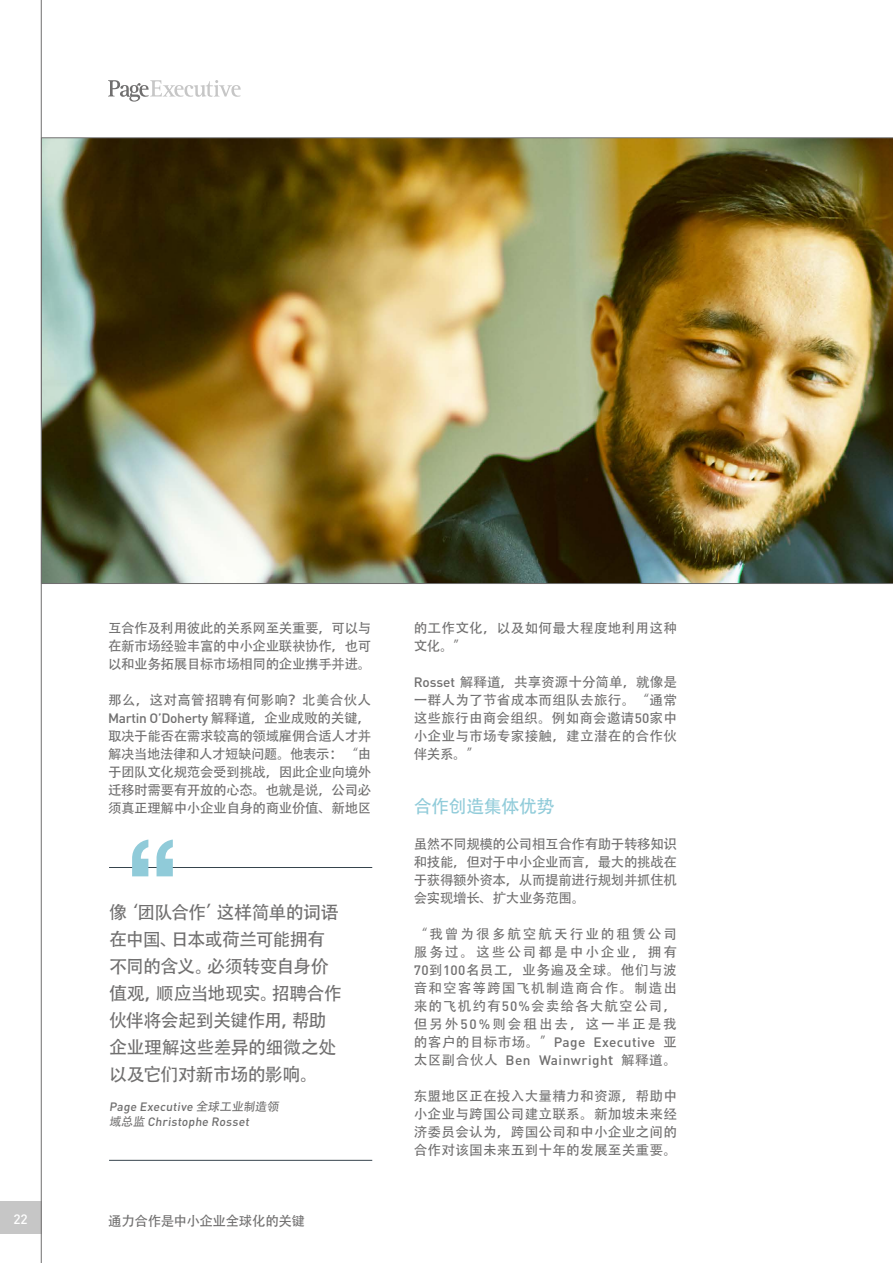
<style>
.page{position:relative;width:893px;height:1263px;background:#fff}
.page>*{position:absolute;margin:0;border:0;box-sizing:border-box;transform-origin:0 0}
.t1{font:18px/27px "Adobe Heiti Std";letter-spacing:-.04em;color:#706f6f}
.t2{font:18px "Adobe Heiti Std";letter-spacing:-.025em;color:#90cbd9}
.t3{font:13.5px/18px "Adobe Heiti Std";letter-spacing:.015em;color:#706f6f;text-align:justify}
.t4{font:500 13.5px/18px "DIN Pro";letter-spacing:.03em;color:#706f6f}
.t5{font:500 13.5px "DIN Pro";letter-spacing:-.02em;color:#706f6f}
.t6{font:13.5px "Adobe Heiti Std";letter-spacing:-.03em;color:#706f6f}
.t7{font:500 13.5px "DIN Pro";color:#fff}
.t8{font:500 12px/15px "DIN Pro";color:#706f6f}
.s1{font-family:"Adobe Heiti Std";font-weight:400}
.s2{font-family:"DIN Pro";font-weight:500}
</style>
<div class="page">
<svg style="left:108px;top:80px;width:133px;height:22px"></svg>
<div style="left:0;top:1201px;width:41px;height:33px;background:#c6c6c6"></div>
<hr style="left:41px;top:0;width:1px;height:1263px;background:#706f6f">
<hr style="left:109px;top:867px;width:263px;height:1px;background:#36444d">
<hr style="left:109px;top:1160px;width:263px;height:1px;background:#36444d">
<svg style="left:132px;top:839px;width:41px;height:37px"></svg>
<img style="left:42px;top:138px;width:851px;height:446px">
<p class="t3" style="left:108px;top:620px;width:265px">互合作及利用彼此的关系网至关重要，可以与在新市场经验丰富的中小企业联袂协作，也可以和业务拓展目标市场相同的企业携手并进。</p>
<p class="t3" style="left:108px;top:692px;width:265px">那么，这对高管招聘有何影响？北美合伙人</p>
<p class="t5" style="left:108px;top:709px;width:265px">Martin O’Doherty <span class="s1">解释道，企业成败的关键，</span></p>
<p class="t3" style="left:108px;top:728px;width:265px">取决于能否在需求较高的领域雇佣合适人才并解决当地法律和人才短缺问题。他表示： “由于团队文化规范会受到挑战，因此企业向境外迁移时需要有开放的心态。也就是说，公司必须真正理解中小企业自身的商业价值、新地区</p>
<h1 class="t1" style="left:109px;top:899px;width:234px">像‘团队合作’这样简单的词语在中国、日本或荷兰可能拥有不同的含义。必须转变自身价值观，顺应当地现实。招聘合作伙伴将会起到关键作用，帮助企业理解这些差异的细微之处以及它们对新市场的影响。</h1>
<p class="t8" style="left:109px;top:1098px;width:173px">Page Executive <span class="s1">全球工业制造领域总监</span> Christophe Rosset</p>
<p class="t7" style="left:13px;top:1210px;width:16px">22</p>
<p class="t6" style="left:108px;top:1213px;width:199px">通力合作是中小企业全球化的关键</p>
<p class="t3" style="left:414px;top:620px;width:265px">的工作文化，以及如何最大程度地利用这种文化。”</p>
<p class="t3" style="left:414px;top:674px;width:265px"><span class="s2">Rosset</span> 解释道，共享资源十分简单，就像是一群人为了节省成本而组队去旅行。“通常这些旅行由商会组织。例如商会邀请<span class="s2">50</span>家中小企业与市场专家接触，建立潜在的合作伙伴关系。”</p>
<h1 class="t2" style="left:414px;top:796px;width:142px">合作创造集体优势</h1>
<p class="t3" style="left:414px;top:836px;width:265px">虽然不同规模的公司相互合作有助于转移知识和技能，但对于中小企业而言，最大的挑战在于获得额外资本，从而提前进行规划并抓住机会实现增长、扩大业务范围。</p>
<p class="t3" style="left:414px;top:926px;width:265px">“我曾为很多航空航天行业的租赁公司服务过。这些公司都是中小企业，拥有<span class="s2">70</span>到<span class="s2">100</span>名员工，业务遍及全球。他们与波音和空客等跨国飞机制造商合作。制造出来的飞机约有<span class="s2">50%</span>会卖给各大航空公司，但另外<span class="s2">50%</span>则会租出去，这一半正是我</p>
<p class="t4" style="left:414px;top:1033px;width:265px"><span class="s1">的客户的目标市场。”</span>Page Executive <span class="s1">亚太区副合伙人</span> Ben Wainwrigh<span class="s1">t 解释道。</span></p>
<p class="t3" style="left:414px;top:1088px;width:265px">东盟地区正在投入大量精力和资源，帮助中小企业与跨国公司建立联系。新加坡未来经济委员会认为，跨国公司和中小企业之间的合作对该国未来五到十年的发展至关重要。</p>
</div>
